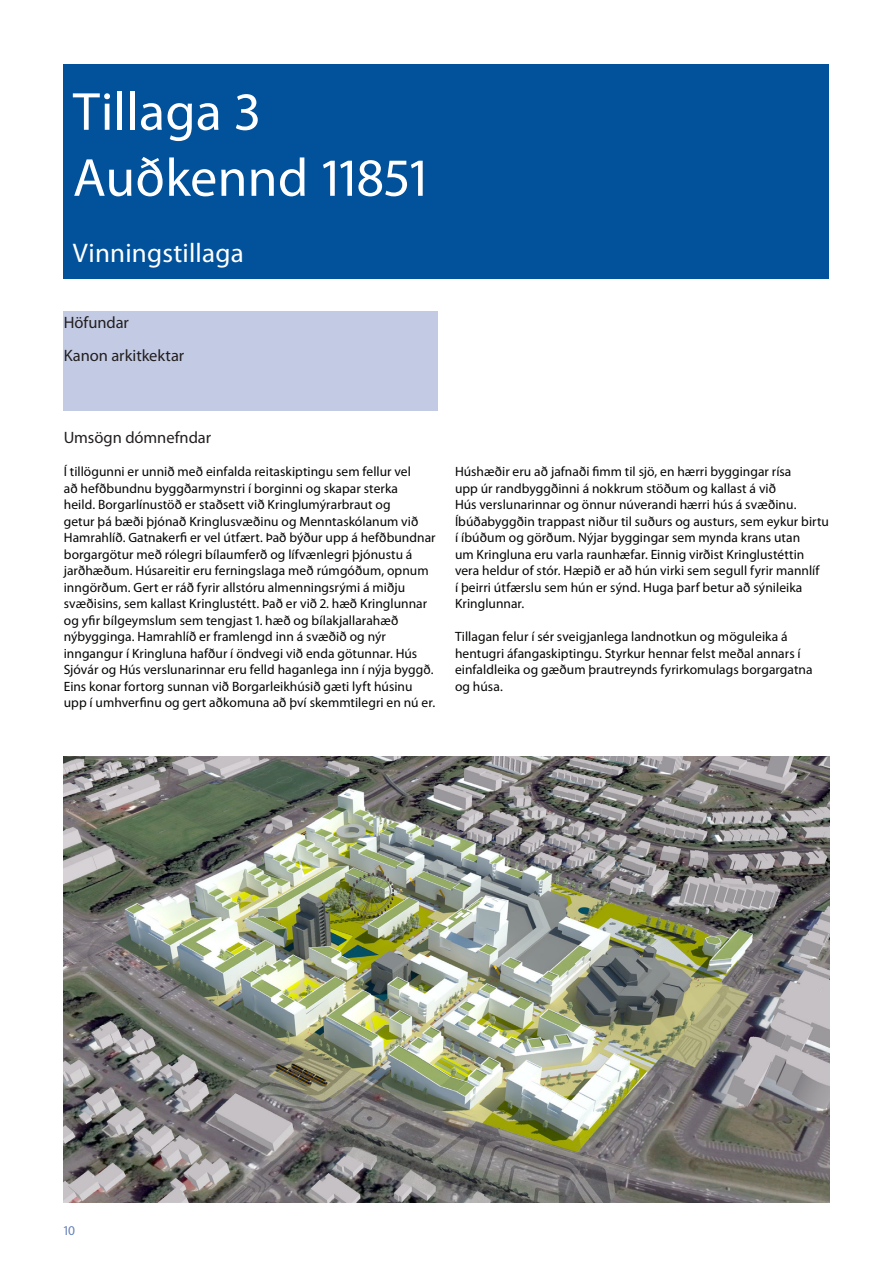
<style>
.page{position:relative;width:893px;height:1263px;background:#fff}
.page>*{position:absolute;margin:0;border:0;box-sizing:border-box;transform-origin:0 0}
.fyrirsögn_36pt_hvit{font:54px/66px "Myriad Pro";letter-spacing:.005em;color:#fff}
.fyrirsögn_36pt_hvit-2{font:27px "Myriad Pro";letter-spacing:.005em;color:#fff}
.t1{font:16.5px "Myriad Pro";color:#231f20}
.t2{font:13.5px/16.5px "Myriad Pro";letter-spacing:.005em;color:#040503}
.t3{font:13.5px "Myriad Pro";color:#6681ba}
</style>
<div class="page">
<div style="left:63px;top:311px;width:375px;height:99px;background:#c3cbe4"></div>
<div style="left:64px;top:64px;width:765px;height:214px;background:#01519b"></div>
<img style="left:64px;top:757px;width:765px;height:445px">
<p class="fyrirsögn_36pt_hvit" style="left:73px;top:78px;width:356px">Tillaga 3<br>Auðkennd 11851</p>
<p class="fyrirsögn_36pt_hvit-2" style="left:73px;top:236px;width:173px">Vinningstillaga</p>
<p class="t1" style="left:64px;top:312px;width:67px">Höfundar</p>
<p class="t1" style="left:64px;top:345px;width:122px">Kanon arkitkektar</p>
<p class="t1" style="left:64px;top:428px;width:149px">Umsögn dómnefndar</p>
<p class="t2" style="left:64px;top:463px;width:373px">Í tillögunni er unnið með einfalda reitaskiptingu sem fellur vel<br>að hefðbundnu byggðarmynstri í borginni og skapar sterka<br>heild. Borgarlínustöð er staðsett við Kringlumýrarbraut og<br>getur þá bæði þjónað Kringlusvæðinu og Menntaskólanum við Hamrahlíð. Gatnakerfi er vel útfært. Það býður upp á hefðbundnar borgargötur með rólegri bílaumferð og lífvænlegri þjónustu á jarðhæðum. Húsareitir eru ferningslaga með rúmgóðum, opnum inngörðum. Gert er ráð fyrir allstóru almenningsrými á miðju svæðisins, sem kallast Kringlustétt. Það er við 2. hæð Kringlunnar og yfir bílgeymslum sem tengjast 1. hæð og bílakjallarahæð nýbygginga. Hamrahlíð er framlengd inn á svæðið og nýr inngangur í Kringluna hafður í öndvegi við enda götunnar. Hús Sjóvár og Hús verslunarinnar eru felld haganlega inn í nýja byggð.<br>Eins konar fortorg sunnan við Borgarleikhúsið gæti lyft húsinu upp í umhverfinu og gert aðkomuna að því skemmtilegri en nú er.</p>
<p class="t2" style="left:455px;top:463px;width:375px">Húshæðir eru að jafnaði fimm til sjö, en hærri byggingar rísa<br>upp úr randbyggðinni á nokkrum stöðum og kallast á við<br>Hús verslunarinnar og önnur núverandi hærri hús á svæðinu.<br>Íbúðabyggðin trappast niður til suðurs og austurs, sem eykur birtu í íbúðum og görðum. Nýjar byggingar sem mynda krans utan<br>um Kringluna eru varla raunhæfar. Einnig virðist Kringlustéttin vera heldur of stór. Hæpið er að hún virki sem segull fyrir mannlíf<br>í þeirri útfærslu sem hún er sýnd. Huga þarf betur að sýnileika Kringlunnar.</p>
<p class="t2" style="left:455px;top:628px;width:359px">Tillagan felur í sér sveigjanlega landnotkun og möguleika á hentugri áfangaskiptingu. Styrkur hennar felst meðal annars í einfaldleika og gæðum þrautreynds fyrirkomulags borgargatna og húsa.</p>
<p class="t3" style="left:64px;top:1222px;width:13px">10</p>
</div>
